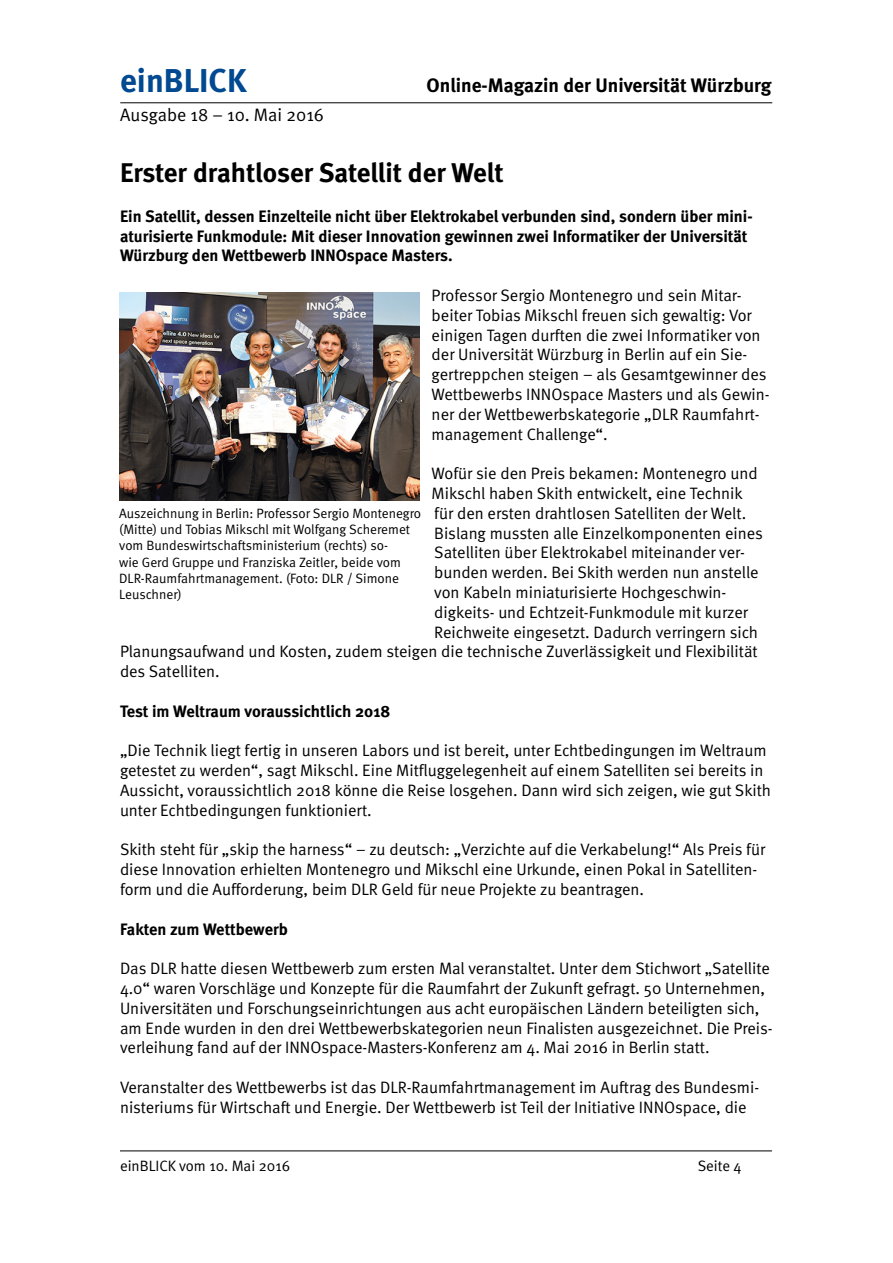
<style>
.page{position:relative;width:893px;height:1263px;background:#fff}
.page>*{position:absolute;margin:0;border:0;box-sizing:border-box;transform-origin:0 0}
.t1{font:700 33px "Meta";color:#014990}
.t2{font:700 27px "Meta";color:#000}
.t3{font:700 19.5px "Meta";color:#000}
.t4{font:18px "Meta Normal";color:#000}
.t5{font:16.5px/19.8px "Meta Normal";color:#000}
.t6{font:700 16.5px/19.8px "Meta";color:#000}
.t7{font:15px "Meta Normal";color:#000}
.t8{font:13.5px/16.2px "Meta Normal";color:#000}
</style>
<div class="page">
<hr style="left:120px;top:102px;width:652px;height:1px;background:#000">
<hr style="left:120px;top:1150px;width:652px;height:1px;background:#000">
<img style="left:120px;top:292px;width:300px;height:208px">
<h1 class="t1" style="left:120px;top:61px;width:128px">einBLICK</h1>
<p class="t3" style="left:427px;top:74px;width:346px">Online-Magazin der Universität Würzburg</p>
<p class="t4" style="left:120px;top:105px;width:205px">Ausgabe 18 – 10. Mai 2016</p>
<h2 class="t2" style="left:120px;top:157px;width:385px">Erster drahtloser Satellit der Welt</h2>
<p class="t6" style="left:120px;top:206px;width:634px">Ein Satellit, dessen Einzelteile nicht über Elektrokabel verbunden sind, sondern über mini&shy;aturisierte Funkmodule: Mit dieser Innovation gewinnen zwei Informatiker der Universität<br>Würzburg den Wettbewerb INNOspace Masters.</p>
<p class="t5" style="left:432px;top:285px;width:339px">Professor Sergio Montenegro und sein Mitar&shy;beiter Tobias Mikschl freuen sich gewaltig: Vor einigen Tagen durften die zwei Informatiker von der Universität Würzburg in Berlin auf ein Sie&shy;gertreppchen steigen – als Gesamtgewinner des Wettbewerbs INNOspace Masters und als Gewin&shy;ner der Wettbewerbskategorie „DLR Raumfahrt&shy;management Challenge“.</p>
<p class="t5" style="left:432px;top:463px;width:327px">Wofür sie den Preis bekamen: Montenegro und</p>
<p class="t5" style="left:432px;top:483px;width:313px">Mikschl haben Skith entwickelt, eine Technik</p>
<p class="t5" style="left:434px;top:503px;width:313px">für den ersten drahtlosen Satelliten der Welt.</p>
<p class="t5" style="left:434px;top:523px;width:330px">Bislang mussten alle Einzelkomponenten eines</p>
<p class="t5" style="left:434px;top:542px;width:312px">Satelliten über Elektrokabel miteinander ver-</p>
<p class="t5" style="left:434px;top:562px;width:326px">bunden werden. Bei Skith werden nun anstelle</p>
<p class="t5" style="left:434px;top:582px;width:294px">von Kabeln miniaturisierte Hochgeschwin-</p>
<p class="t5" style="left:434px;top:602px;width:315px">digkeits- und Echtzeit-Funkmodule mit kurzer</p>
<p class="t5" style="left:434px;top:622px;width:325px">Reichweite eingesetzt. Dadurch verringern sich</p>
<p class="t5" style="left:120px;top:641px;width:639px">Planungsaufwand und Kosten, zudem steigen die technische Zuverlässigkeit und Flexibilität</p>
<p class="t5" style="left:120px;top:661px;width:101px">des Satelliten.</p>
<p class="t6" style="left:120px;top:701px;width:272px">Test im Weltraum voraussichtlich 2018</p>
<p class="t5" style="left:120px;top:740px;width:653px">„Die Technik liegt fertig in unseren Labors und ist bereit, unter Echtbedingungen im Weltraum getestet zu werden“, sagt Mikschl. Eine Mitfluggelegenheit auf einem Satelliten sei bereits in Aussicht, voraussichtlich 2018 könne die Reise losgehen. Dann wird sich zeigen, wie gut Skith unter Echtbedingungen funktioniert.</p>
<p class="t5" style="left:120px;top:839px;width:647px">Skith steht für „skip the harness“ – zu deutsch: „Verzichte auf die Verkabelung!“ Als Preis für diese Innovation erhielten Montenegro und Mikschl eine Urkunde, einen Pokal in Satelliten&shy;form und die Aufforderung, beim DLR Geld für neue Projekte zu beantragen.</p>
<p class="t6" style="left:120px;top:919px;width:169px">Fakten zum Wettbewerb</p>
<p class="t5" style="left:120px;top:958px;width:654px">Das DLR hatte diesen Wettbewerb zum ersten Mal veranstaltet. Unter dem Stichwort „Satellite 4.0“ waren Vorschläge und Konzepte für die Raumfahrt der Zukunft gefragt. 50 Unternehmen, Universitäten und Forschungseinrichtungen aus acht europäischen Ländern beteiligten sich, am Ende wurden in den drei Wettbewerbskategorien neun Finalisten ausgezeichnet. Die Preis&shy;verleihung fand auf der INNOspace-Masters-Konferenz am 4. Mai 2016 in Berlin statt.</p>
<p class="t5" style="left:120px;top:1077px;width:641px">Veranstalter des Wettbewerbs ist das DLR-Raumfahrtmanagement im Auftrag des Bundesmi&shy;nisteriums für Wirtschaft und Energie. Der Wettbewerb ist Teil der Initiative INNOspace, die</p>
<p class="t8" style="left:119px;top:505px;width:304px">Auszeichnung in Berlin: Professor Sergio Montenegro (Mitte) und Tobias Mikschl mit Wolfgang Scheremet vom Bundeswirtschaftsministerium (rechts) so-<br>wie Gerd Gruppe und Franziska Zeitler, beide vom DLR-Raumfahrtmanagement. (Foto: DLR / Simone Leuschner)</p>
<p class="t7" style="left:120px;top:1157px;width:172px">einBLICK vom 10. Mai 2016</p>
<p class="t7" style="left:698px;top:1157px;width:45px">Seite 4</p>
</div>
